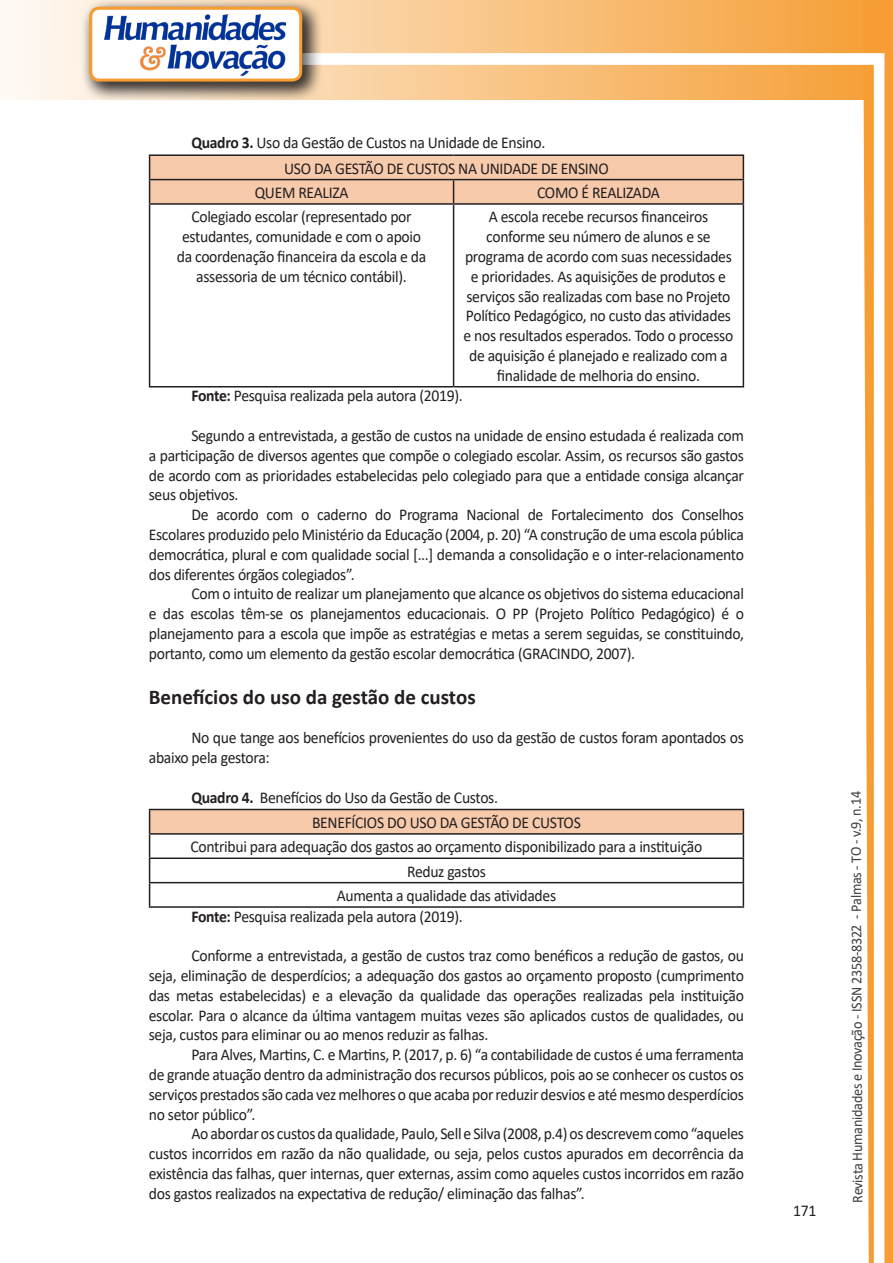
<style>
.page{position:relative;width:893px;height:1263px;background:#fff}
.page>*{position:absolute;margin:0;border:0;box-sizing:border-box;transform-origin:0 0}
.Titulo_2{font:700 21px "Calibri";color:#231f20}
.texto{font:16.5px/19.8px "Calibri";letter-spacing:-.02em;color:#231f20;text-align:justify;scale:.95 1}
.t1{font:15px "Calibri";letter-spacing:-.025em;color:#3e3e3f;scale:.95 1}
.s1{font-weight:700}
</style>
<div class="page">
<svg style="left:5px;top:0;width:858px;height:100px;background:#f9c484"></svg>
<div style="left:302px;top:53px;width:582px;height:12px;background:#fff;border:2px solid #fff"></div>
<svg style="left:863px;top:0;width:30px;height:1263px"></svg>
<div style="left:81px;top:0;width:241px;height:102px;background:#231f20;opacity:.75"></div>
<svg style="left:91px;top:8px;width:210px;height:72px"></svg>
<div style="left:89px;top:7px;width:213px;height:75px;border:3px solid #f69e34;border-radius:9px"></div>
<hr style="left:149px;top:154px;width:305px;height:2px;background:#231f20">
<hr style="left:454px;top:154px;width:290px;height:2px;background:#231f20">
<svg style="left:149px;top:155px;width:595px;height:48px;background:#e9bfa3"></svg>
<hr style="left:149px;top:203px;width:305px;height:2px;background:#231f20">
<hr style="left:149px;top:205px;width:1px;height:181px;background:#231f20">
<hr style="left:454px;top:203px;width:290px;height:2px;background:#231f20">
<hr style="left:453px;top:205px;width:1px;height:181px;background:#231f20">
<hr style="left:743px;top:205px;width:1px;height:181px;background:#231f20">
<hr style="left:149px;top:386px;width:305px;height:1px;background:#231f20">
<hr style="left:454px;top:386px;width:290px;height:1px;background:#231f20">
<div style="left:150px;top:809px;width:593px;height:25px;background:#f7caac"></div>
<hr style="left:149px;top:809px;width:595px;height:1px;background:#231f20">
<hr style="left:149px;top:833px;width:595px;height:2px;background:#231f20">
<hr style="left:149px;top:857px;width:595px;height:2px;background:#231f20">
<hr style="left:149px;top:882px;width:595px;height:1px;background:#231f20">
<svg style="left:149px;top:810px;width:1px;height:96px"></svg>
<svg style="left:743px;top:810px;width:1px;height:96px"></svg>
<hr style="left:149px;top:906px;width:595px;height:2px;background:#231f20">
<p class="texto" style="left:191px;top:133px;width:374px"><span class="s1">Quadro 3.</span> Uso da Gestão de Custos na Unidade de Ensino.</p>
<p class="texto" style="left:284px;top:158px;width:343px">USO DA GESTÃO DE CUSTOS NA UNIDADE DE ENSINO</p>
<p class="texto" style="left:255px;top:182px;width:100px">QUEM REALIZA</p>
<p class="texto" style="left:537px;top:182px;width:131px">COMO É REALIZADA</p>
<p class="texto" style="left:177px;top:207px;width:264px;text-align:center">Colegiado escolar (representado por estudantes, comunidade e com o apoio da coordenação financeira da escola e da assessoria de um técnico contábil).</p>
<p class="texto" style="left:463px;top:207px;width:286px;text-align:center">A escola recebe recursos financeiros conforme seu número de alunos e se programa de acordo com suas necessidades e prioridades. As aquisições de produtos e serviços são realizadas com base no Projeto Político Pedagógico, no custo das atividades e nos resultados esperados. Todo o processo de aquisição é planejado e realizado com a finalidade de melhoria do ensino.</p>
<p class="texto" style="left:191px;top:385px;width:287px"><span class="s1">Fonte:</span> Pesquisa realizada pela autora (2019).</p>
<p class="texto" style="left:149px;top:425px;width:628px;text-indent:43px">Segundo a entrevistada, a gestão de custos na unidade de ensino estudada é realizada com a participação de diversos agentes que compõe o colegiado escolar. Assim, os recursos são gastos de acordo com as prioridades estabelecidas pelo colegiado para que a entidade consiga alcançar seus objetivos.</p>
<p class="texto" style="left:149px;top:504px;width:628px;text-indent:43px">De acordo com o caderno do Programa Nacional de Fortalecimento dos Conselhos Escolares produzido pelo Ministério da Educação (2004, p. 20) “A construção de uma escola pública democrática, plural e com qualidade social [...] demanda a consolidação e o inter-relacionamento dos diferentes órgãos colegiados”.</p>
<p class="texto" style="left:149px;top:583px;width:628px;text-indent:43px">Com o intuito de realizar um planejamento que alcance os objetivos do sistema educacional e das escolas têm-se os planejamentos educacionais. O PP (Projeto Político Pedagógico) é o planejamento para a escola que impõe as estratégias e metas a serem seguidas, se constituindo, portanto, como um elemento da gestão escolar democrática (GRACINDO, 2007).</p>
<p class="Titulo_2" style="left:149px;top:682px;width:328px">Benefícios do uso da gestão de custos</p>
<p class="texto" style="left:149px;top:727px;width:628px;text-indent:43px">No que tange aos benefícios provenientes do uso da gestão de custos foram apontados os abaixo pela gestora:</p>
<p class="texto" style="left:191px;top:787px;width:324px"><span class="s1">Quadro 4.</span> Benefícios do Uso da Gestão de Custos.</p>
<p class="texto" style="left:312px;top:812px;width:284px">BENEFÍCIOS DO USO DA GESTÃO DE CUSTOS</p>
<p class="texto" style="left:190px;top:836px;width:540px">Contribui para adequação dos gastos ao orçamento disponibilizado para a instituição</p>
<p class="texto" style="left:407px;top:861px;width:84px">Reduz gastos</p>
<p class="texto" style="left:337px;top:885px;width:232px">Aumenta a qualidade das atividades</p>
<p class="texto" style="left:191px;top:906px;width:287px"><span class="s1">Fonte:</span> Pesquisa realizada pela autora (2019).</p>
<p class="texto" style="left:149px;top:945px;width:628px;text-indent:43px">Conforme a entrevistada, a gestão de custos traz como benéficos a redução de gastos, ou seja, eliminação de desperdícios; a adequação dos gastos ao orçamento proposto (cumprimento das metas estabelecidas) e a elevação da qualidade das operações realizadas pela instituição escolar. Para o alcance da última vantagem muitas vezes são aplicados custos de qualidades, ou seja, custos para eliminar ou ao menos reduzir as falhas.</p>
<p class="texto" style="left:149px;top:1044px;width:628px;text-indent:43px">Para Alves, Martins, C. e Martins, P. (2017, p. 6) “a contabilidade de custos é uma ferramenta de grande atuação dentro da administração dos recursos públicos, pois ao se conhecer os custos os serviços prestados são cada vez melhores o que acaba por reduzir desvios e até mesmo desperdícios no setor público”.</p>
<p class="texto" style="left:149px;top:1123px;width:628px;text-indent:43px">Ao abordar os custos da qualidade, Paulo, Sell e Silva (2008, p.4) os descrevem como “aqueles custos incorridos em razão da não qualidade, ou seja, pelos custos apurados em decorrência da existência das falhas, quer internas, quer externas, assim como aqueles custos incorridos em razão dos gastos realizados na expectativa de redução/ eliminação das falhas”.</p>
<p class="texto" style="left:793px;top:1200px;width:26px">171</p>
<p class="t1" style="left:846px;top:1203px;width:435px;rotate:-90deg">Revista Humanidades e Inovação - ISSN 2358-8322 - Palmas - TO - v.9, n.14</p>
</div>
